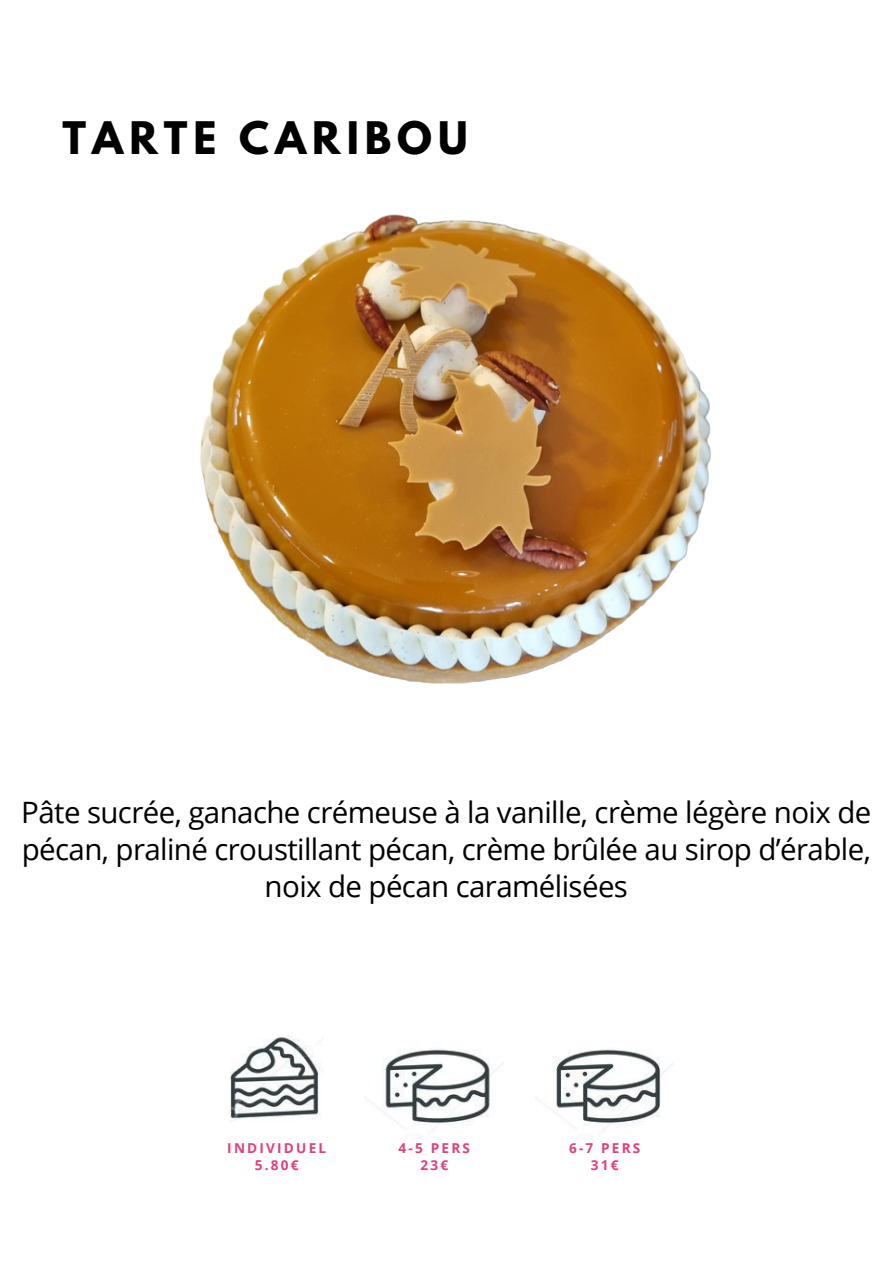
<style>
.page{position:relative;width:893px;height:1264px;background:#fff}
.page>*{position:absolute;margin:0;border:0;box-sizing:border-box;transform-origin:0 0}
.t1{font:700 39.75px "League Spartan";letter-spacing:.15em;color:#000}
.t2{font:29.4px/37px "Open Sans";letter-spacing:-.02em;color:#000;text-align:center}
.t3{font:700 13.65px "Open Sans";letter-spacing:.16em;color:#df3f7f}
</style>
<div class="page">
<img style="left:200px;top:214px;width:511px;height:470px">
<img style="left:229px;top:1035px;width:93px;height:86px">
<img style="left:365px;top:1049px;width:138px;height:82px">
<img style="left:536px;top:1049px;width:137px;height:82px">
<p class="t1" style="left:63px;top:118px;width:406px">TARTE CARIBOU</p>
<p class="t2" style="left:21px;top:792px;width:851px">Pâte sucrée, ganache crémeuse à la vanille, crème légère noix de pécan, praliné croustillant pécan, crème brûlée au sirop d’érable, noix de pécan caramélisées</p>
<p class="t3" style="left:227px;top:1138px;width:100px">INDIVIDUEL</p>
<p class="t3" style="left:255px;top:1155px;width:45px">5.80€</p>
<p class="t3" style="left:398px;top:1138px;width:73px">4-5 PERS</p>
<p class="t3" style="left:420px;top:1155px;width:29px">23€</p>
<p class="t3" style="left:569px;top:1138px;width:73px">6-7 PERS</p>
<p class="t3" style="left:591px;top:1155px;width:29px">31€</p>
</div>
